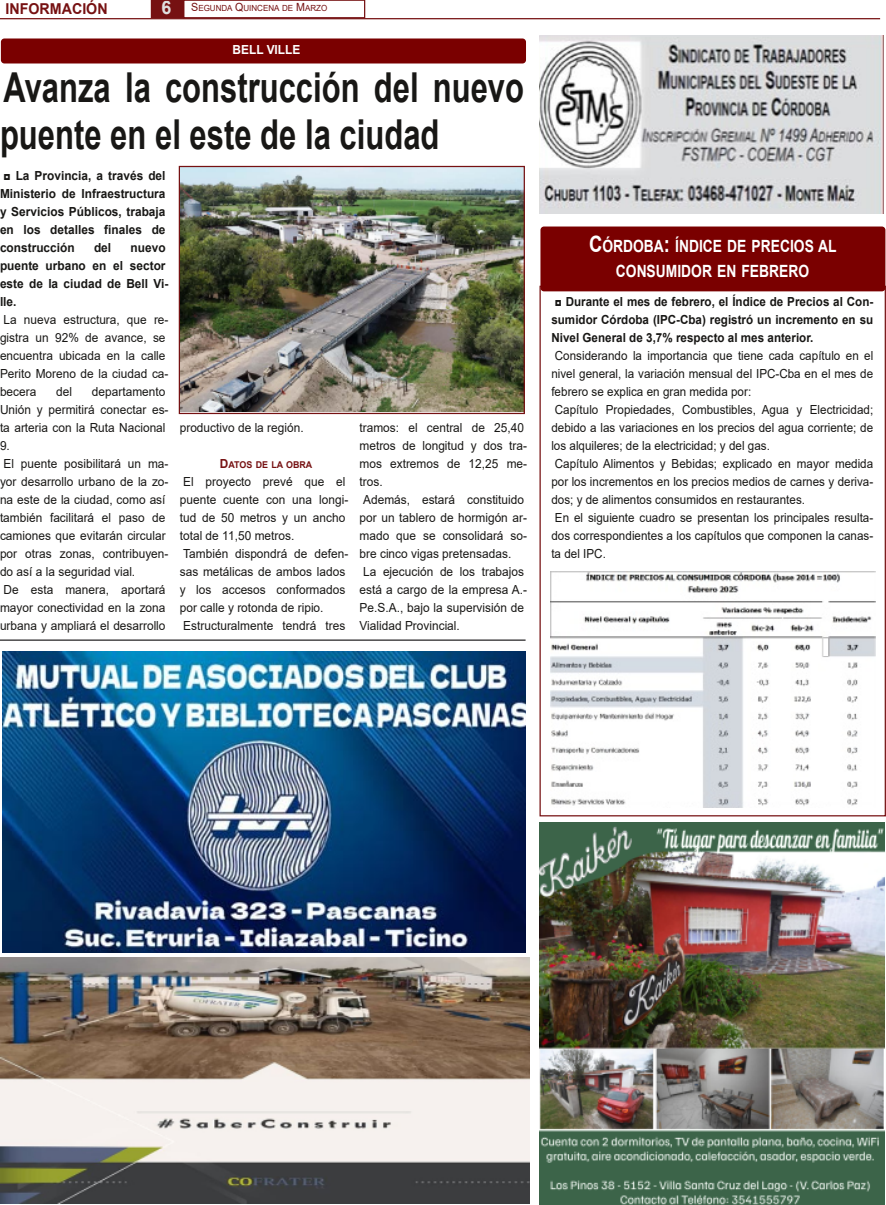
<style>
.page{position:relative;width:886px;height:1205px;background:#fff}
.page>*{position:absolute;margin:0;border:0;box-sizing:border-box;transform-origin:0 0}
.t1{font:700 41.25px/47.5px "Arial";color:#181715;scale:.75 1}
.t2{font:700 16.88px/25px "Arial";color:#fff;text-align:center;scale:.82 1}
.t3{font:700 15px "Arial";color:#761112;scale:.95 1}
.t4{font:12.5px/18px "Arial";letter-spacing:.005em;color:#181715;scale:.95 1}
.t5{font:12.5px/18px "Arial";letter-spacing:.005em;color:#181715;scale:.93 1}
.t6{font:700 12.5px/18px "Arial";letter-spacing:.005em;color:#181715;text-align:justify;scale:.95 1}
.t7{font:700 12.5px/18px "Arial";letter-spacing:.005em;color:#181715;text-align:justify;scale:.93 1}
.t8{font:700 12.5px "Arial";color:#fff;scale:.95 1}
.t9{font:700 9.38px "Arial";color:#761112;scale:.95 1}
.t10{font:8.5px "Arial";color:#761112;scale:.95 1}
.s1{font-weight:700;font-size:18.75px;color:#dfdfdf}
.s2{font-size:11.25px}
.s3{font-size:12.5px}
.s4{font-size:22.5px}
</style>
<div class="page">
<img style="left:3px;top:651px;width:522px;height:302px">
<hr style="left:0;top:639px;width:525px;height:2px;background:#272526">
<img style="left:539px;top:822px;width:345px;height:383px">
<div style="left:1px;top:38px;width:525px;height:25px;background:#7a0000;border-radius:4px"></div>
<div style="left:151px;top:0;width:33px;height:18px;background:#761112"></div>
<hr style="left:0;top:18px;width:880px;height:1px;background:#761112">
<div style="left:183px;top:0;width:182px;height:18px;border:1px solid #761112"></div>
<img style="left:0;top:957px;width:529px;height:247px">
<div style="left:540px;top:226px;width:345px;height:65px;background:#7a0000;border-radius:4px"></div>
<img style="left:181px;top:168px;width:342px;height:243px">
<div style="left:179px;top:166px;width:346px;height:248px;border:1px solid #761112"></div>
<img style="left:540px;top:36px;width:343px;height:178px">
<img style="left:550px;top:571px;width:325px;height:236px">
<p class="t3" style="left:6px;top:0;width:109px">INFORMACIÓN</p>
<p class="t10" style="left:162px;top:3px;width:176px"><span class="s1">6</span> <span class="s2">S</span>EGUNDA <span class="s2">Q</span>UINCENA DE <span class="s2">M</span>ARZO</p>
<p class="t8" style="left:233px;top:43px;width:73px">BELL VILLE</p>
<h1 class="t1" style="left:0;top:63px;width:700px">Avanza la construcción del nuevo puente en el este de la ciudad</h1>
<p class="t6" style="left:0;top:167px;width:176px">◘ La Provincia, a través del Ministerio de Infraestructura y Servicios Públicos, trabaja en los detalles finales de construcción</p>
<p class="t6" style="left:94px;top:239px;width:20px">del</p>
<p class="t6" style="left:0;top:239px;width:179px;text-align:left;text-indent:131px">nuevo puente urbano en el sector este de la ciudad de Bell Vi&shy;lle.</p>
<p class="t4" style="left:0;top:311px;width:179px">La nueva estructura, que re&shy;gistra un 92% de avance, se encuentra ubicada en la calle<br>Perito Moreno de la ciudad ca&shy;becera</p>
<p class="t4" style="left:0;top:383px;width:179px;text-indent:92px">departamento<br>Unión y permitirá conectar es&shy;ta arteria con la Ruta Nacional<br>9.<br>El puente posibilitará un ma&shy;yor desarrollo urbano de la zo&shy;na este de la ciudad, como así también facilitará el paso de camiones que evitarán circular por otras zonas, contribuyen&shy;do así a la seguridad vial.<br>De esta manera, aportará mayor conectividad en la zona urbana y ampliará el desarrollo</p>
<p class="t4" style="left:56px;top:383px;width:18px">del</p>
<p class="t4" style="left:180px;top:419px;width:132px">productivo de la región.</p>
<p class="t9" style="left:220px;top:460px;width:99px"><span class="s3">D</span>ATOS DE LA OBRA</p>
<p class="t4" style="left:180px;top:473px;width:179px">El proyecto prevé que el puente cuente con una longi&shy;tud de 50 metros y un ancho total de 11,50 metros.<br>También dispondrá de defen&shy;sas metálicas de ambos lados y los accesos conformados por calle y rotonda de ripio.<br>Estructuralmente tendrá tres</p>
<p class="t4" style="left:359px;top:419px;width:178px">tramos: el central de 25,40 metros de longitud y dos tra&shy;mos extremos de 12,25 me&shy;tros.<br>Además, estará constituido por un tablero de hormigón ar&shy;mado que se consolidará so&shy;bre cinco vigas pretensadas.<br>La ejecución de los trabajos está a cargo de la empresa A.-<br>Pe.S.A., bajo la supervisión de<br>Vialidad Provincial.</p>
<h2 class="t2" style="left:589px;top:233px;width:303px"><span class="s4">C</span>ÓRDOBA<span class="s4">:</span> ÍNDICE DE PRECIOS AL<br>CONSUMIDOR EN FEBRERO</h2>
<p class="t7" style="left:551px;top:293px;width:348px">◘ Durante el mes de febrero, el Índice de Precios al Con&shy;sumidor Córdoba (IPC-Cba) registró un incremento en su Nivel General de 3,7% respecto al mes anterior.</p>
<p class="t5" style="left:551px;top:347px;width:348px">Considerando la importancia que tiene cada capítulo en el nivel general, la variación mensual del IPC-Cba en el mes de febrero se explica en gran medida por:<br>Capítulo Propiedades, Combustibles, Agua y Electricidad; debido a las variaciones en los precios del agua corriente; de los alquileres; de la electricidad; y del gas.<br>Capítulo Alimentos y Bebidas; explicado en mayor medida por los incrementos en los precios medios de carnes y deriva&shy;dos; y de alimentos consumidos en restaurantes.<br>En el siguiente cuadro se presentan los principales resulta&shy;dos correspondientes a los capítulos que componen la canas&shy;ta del IPC.</p>
</div>
